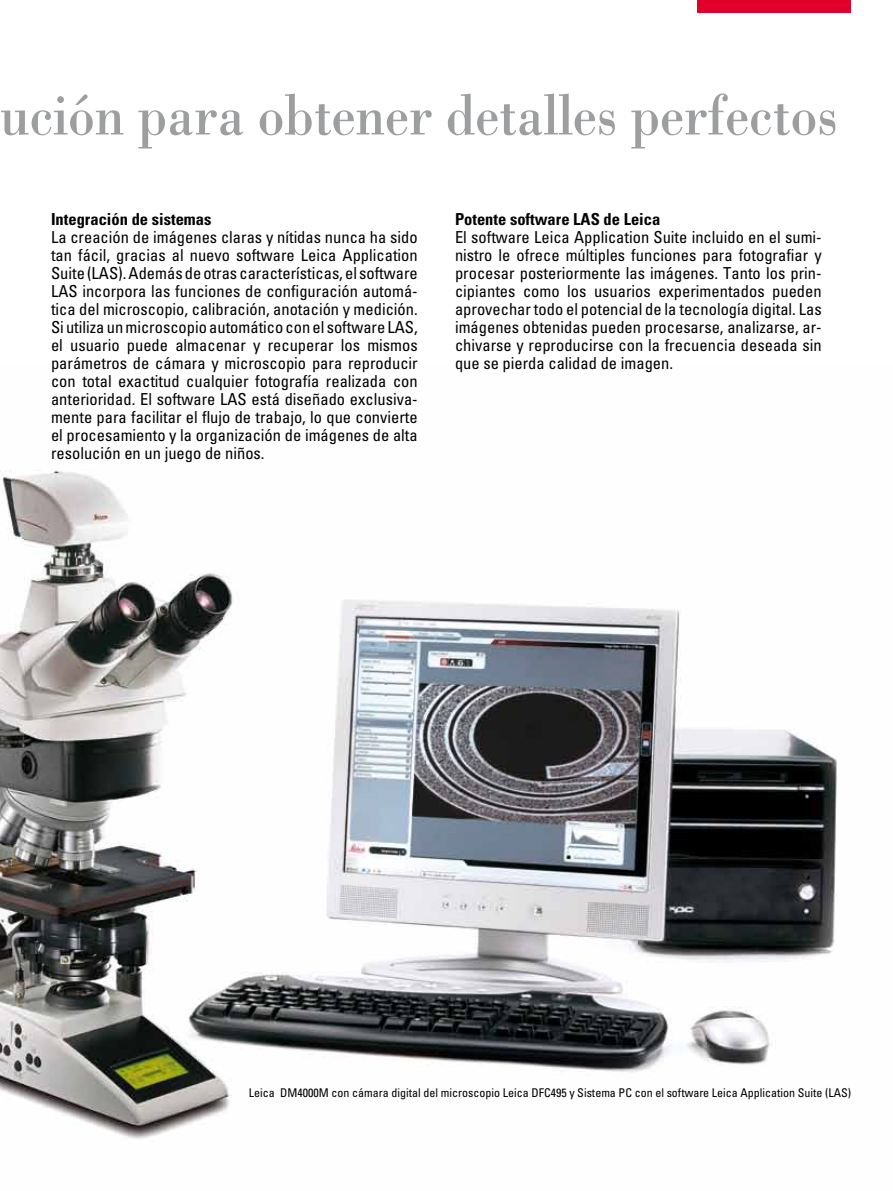
<style>
.page{position:relative;width:893px;height:1191px;background:#fff}
.page>*{position:absolute;margin:0;border:0;box-sizing:border-box;transform-origin:0 0}
.t1{font:60px "Leicana";letter-spacing:-.005em;color:#9c9e9f}
.t2{font:condensed 16.5px/18px "Univers LT Std";color:#000;text-align:justify}
.t3{font:700 condensed 16.5px "Univers LT Std";color:#000}
.t4{font:condensed 12px "Univers LT Std";color:#000}
</style>
<div class="page">
<img style="left:0;top:470px;width:837px;height:669px">
<div style="left:697px;top:0;width:153px;height:13px;background:#e1002c"></div>
<h1 class="t1" style="left:0;top:78px;width:840px">ución para obtener detalles perfectos</h1>
<p class="t3" style="left:51px;top:209px;width:162px">Integración de sistemas</p>
<p class="t2" style="left:51px;top:227px;width:368px">La creación de imágenes claras y nítidas nunca ha sido tan fácil, gracias al nuevo software Leica Application Suite (LAS). Además de otras características, el software LAS incorpora las funciones de configuración automá&shy;tica del microscopio, calibración, anotación y medición.<br>Si utiliza un microscopio automático con el software LAS, el usuario puede almacenar y recuperar los mismos parámetros de cámara y microscopio para reproducir con total exactitud cualquier fotografía realizada con anterioridad. El software LAS está diseñado exclusiva&shy;mente para facilitar el flujo de trabajo, lo que convierte el procesamiento y la organización de imágenes de alta resolución en un juego de niños.</p>
<p class="t3" style="left:455px;top:209px;width:207px">Potente software LAS de Leica</p>
<p class="t2" style="left:455px;top:227px;width:368px">El software Leica Application Suite incluido en el sumi&shy;nistro le ofrece múltiples funciones para fotografiar y procesar posteriormente las imágenes. Tanto los prin&shy;cipiantes como los usuarios experimentados pueden aprovechar todo el potencial de la tecnología digital. Las imágenes obtenidas pueden procesarse, analizarse, ar&shy;chivarse y reproducirse con la frecuencia deseada sin que se pierda calidad de imagen.</p>
<p class="t4" style="left:249px;top:1085px;width:604px">Leica DM4000M con cámara digital del microscopio Leica DFC495 y Sistema PC con el software Leica Application Suite (LAS)</p>
</div>
